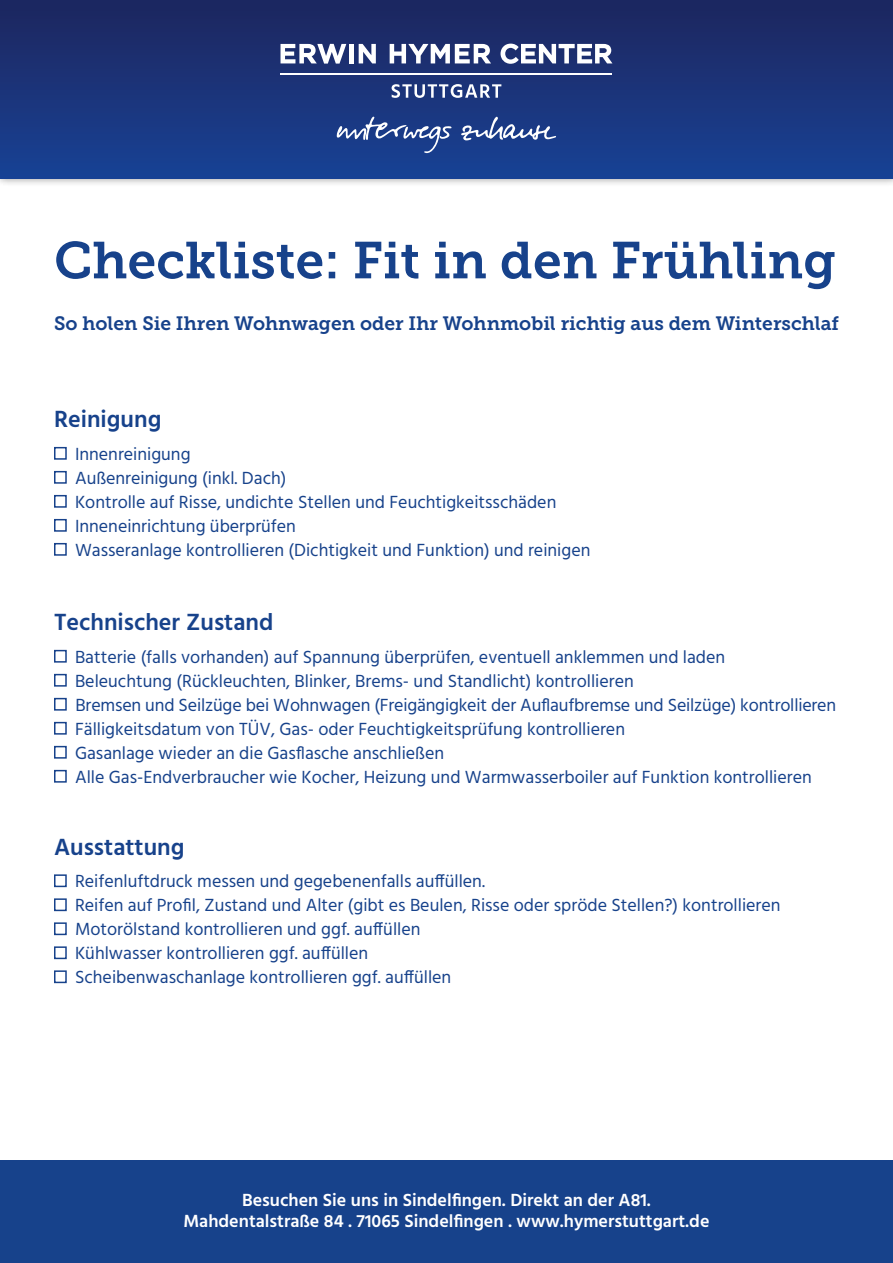
<style>
.page{position:relative;width:893px;height:1263px;background:#fff}
.page>*{position:absolute;margin:0;border:0;box-sizing:border-box;transform-origin:0 0}
.t1{font:51.6px "Museo Slab 700";color:#17428b}
.t2{font:600 24px "Hind";color:#17428b}
.t3{font:19.2px "Museo Slab 700";color:#17428b}
.t4{font:18px/24px "Hind";color:#17428b}
.t5{font:600 18px/21.6px "Hind";color:#fff;text-align:center}
</style>
<div class="page">
<div style="left:0;top:0;width:893px;height:187px;background:#000;opacity:.4"></div>
<div style="left:0;top:0;width:893px;height:178px;background:linear-gradient(to bottom,#1d265e,#184194)"></div>
<svg style="left:392px;top:84px;width:109px;height:14px"></svg>
<svg style="left:280px;top:44px;width:66px;height:20px"></svg>
<div style="left:349px;top:44px;width:5px;height:19px;background:#fff"></div>
<svg style="left:359px;top:44px;width:17px;height:19px"></svg>
<svg style="left:390px;top:44px;width:101px;height:19px"></svg>
<svg style="left:501px;top:44px;width:111px;height:20px"></svg>
<hr style="left:280px;top:73px;width:332px;height:2px;background:#fff">
<svg style="left:461px;top:117px;width:95px;height:23px;background:#4e67a0"></svg>
<svg style="left:336px;top:117px;width:116px;height:36px;background:#3c5999"></svg>
<div style="left:54px;top:447px;width:13px;height:13px;border:2px solid #17428b"></div>
<div style="left:54px;top:471px;width:13px;height:13px;border:2px solid #17428b"></div>
<div style="left:54px;top:495px;width:13px;height:13px;border:2px solid #17428b"></div>
<div style="left:54px;top:519px;width:13px;height:13px;border:2px solid #17428b"></div>
<div style="left:54px;top:543px;width:13px;height:13px;border:2px solid #17428b"></div>
<div style="left:54px;top:650px;width:13px;height:13px;border:2px solid #17428b"></div>
<div style="left:54px;top:674px;width:13px;height:13px;border:2px solid #17428b"></div>
<div style="left:54px;top:698px;width:13px;height:13px;border:2px solid #17428b"></div>
<div style="left:54px;top:722px;width:13px;height:13px;border:2px solid #17428b"></div>
<div style="left:54px;top:746px;width:13px;height:13px;border:2px solid #17428b"></div>
<div style="left:54px;top:770px;width:13px;height:13px;border:2px solid #17428b"></div>
<div style="left:54px;top:874px;width:13px;height:13px;border:2px solid #17428b"></div>
<div style="left:54px;top:898px;width:13px;height:13px;border:2px solid #17428b"></div>
<div style="left:54px;top:922px;width:13px;height:13px;border:2px solid #17428b"></div>
<div style="left:54px;top:946px;width:13px;height:13px;border:2px solid #17428b"></div>
<div style="left:54px;top:970px;width:13px;height:13px;border:2px solid #17428b"></div>
<div style="left:0;top:1161px;width:893px;height:102px;background:#17428b"></div>
<h1 class="t1" style="left:54px;top:231px;width:783px">Checkliste: Fit in den Frühling</h1>
<p class="t3" style="left:54px;top:313px;width:786px">So holen Sie Ihren Wohnwagen oder Ihr Wohnmobil richtig aus dem Winterschlaf</p>
<h2 class="t2" style="left:54px;top:405px;width:109px">Reinigung</h2>
<p class="t4" style="left:75px;top:443px;width:517px">Innenreinigung<br>Außenreinigung (inkl. Dach)<br>Kontrolle auf Risse, undichte Stellen und Feuchtigkeitsschäden Inneneinrichtung überprüfen<br>Wasseranlage kontrollieren (Dichtigkeit und Funktion) und reinigen</p>
<h2 class="t2" style="left:54px;top:608px;width:221px">Technischer Zustand</h2>
<p class="t4" style="left:75px;top:646px;width:763px">Batterie (falls vorhanden) auf Spannung überprüfen, eventuell anklemmen und laden<br>Beleuchtung (Rückleuchten, Blinker, Brems- und Standlicht) kontrollieren<br>Bremsen und Seilzüge bei Wohnwagen (Freigängigkeit der Auflaufbremse und Seilzüge) kontrollieren Fälligkeitsdatum von TÜV, Gas- oder Feuchtigkeitsprüfung kontrollieren<br>Gasanlage wieder an die Gasflasche anschließen<br>Alle Gas-Endverbraucher wie Kocher, Heizung und Warmwasserboiler auf Funktion kontrollieren</p>
<h2 class="t2" style="left:54px;top:832px;width:132px">Ausstattung</h2>
<p class="t4" style="left:75px;top:870px;width:707px">Reifenluftdruck messen und gegebenenfalls auffüllen.<br>Reifen auf Profil, Zustand und Alter (gibt es Beulen, Risse oder spröde Stellen?) kontrollieren Motorölstand kontrollieren und ggf. auffüllen<br>Kühlwasser kontrollieren ggf. auffüllen<br>Scheibenwaschanlage kontrollieren ggf. auffüllen</p>
<p class="t5" style="left:183px;top:1188px;width:527px">Besuchen Sie uns in Sindelfingen. Direkt an der A81.<br>Mahdentalstraße 84 . 71065 Sindelfingen . www.hymerstuttgart.de</p>
</div>
